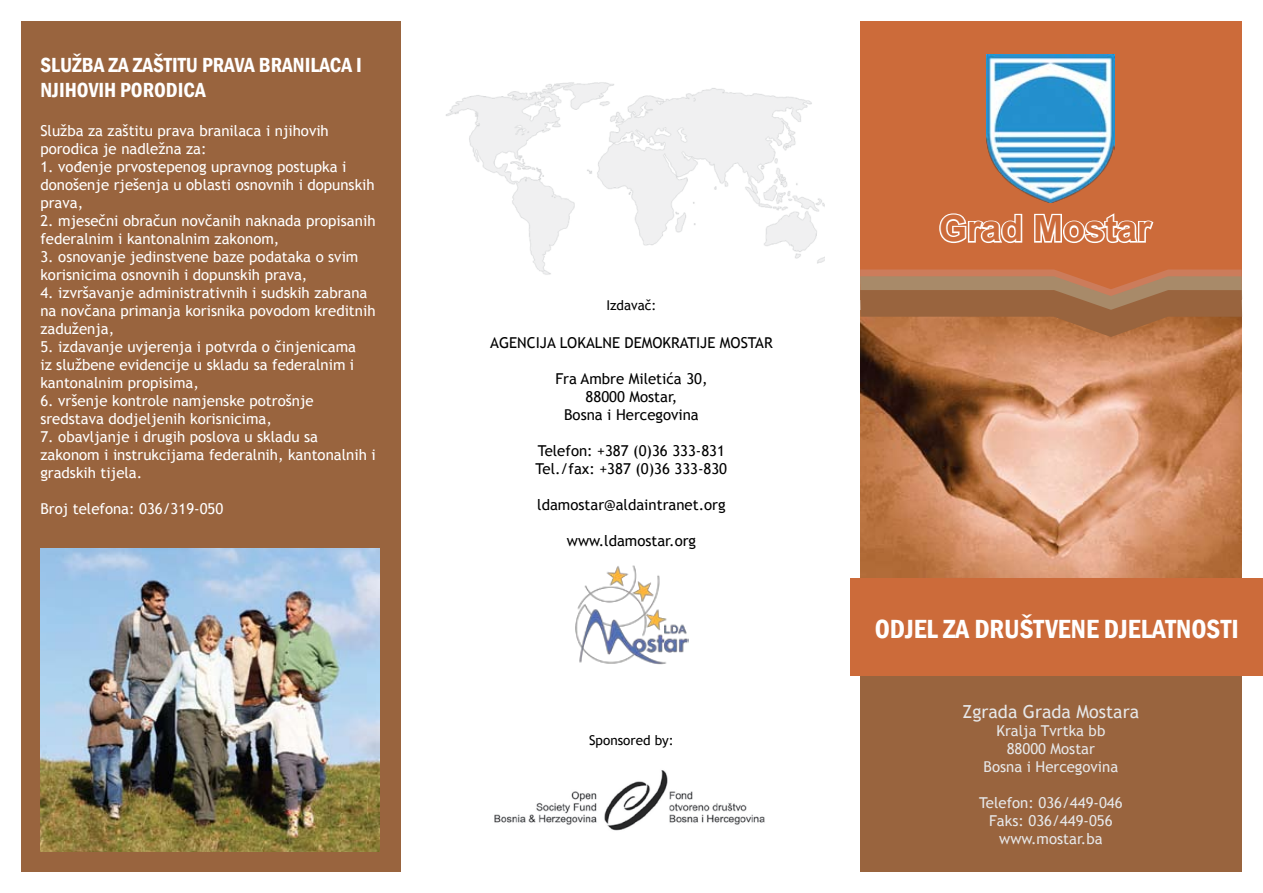
<style>
.page{position:relative;width:1263px;height:893px;background:#fff}
.page>*{position:absolute;margin:0;border:0;box-sizing:border-box;transform-origin:0 0}
.t1{font:700 36px "Arial";color:#cc6b3a}
.t2{font:600 condensed 27px "Franklin Gothic";color:#fff}
.t3{font:600 condensed 21px/25.2px "Franklin Gothic";color:#fff}
.t4{font:18px "Trebuchet MS";color:#e6e7e8}
.t5{font:15px/18px "Trebuchet MS";color:#fff}
.t6{font:15px/18px "Trebuchet MS";color:#000;text-align:center}
.t7{font:15px/18px "Trebuchet MS";color:#e6e7e8;text-align:center}
.t8{font:13.5px "Trebuchet MS";color:#000}
</style>
<div class="page">
<img style="left:860px;top:337px;width:382px;height:241px">
<div style="left:21px;top:21px;width:380px;height:851px;background:#99643e"></div>
<img style="left:40px;top:549px;width:339px;height:302px">
<div style="left:860px;top:21px;width:382px;height:279px;background:#cc6b3a"></div>
<div style="left:860px;top:632px;width:382px;height:240px;background:#99643e"></div>
<svg style="left:860px;top:269px;width:382px;height:68px;background:#ab724a"></svg>
<div style="left:850px;top:578px;width:413px;height:98px;background:#cc6b3a"></div>
<img style="left:494px;top:770px;width:271px;height:61px">
<img style="left:446px;top:82px;width:379px;height:193px">
<img style="left:986px;top:54px;width:128px;height:143px">
<svg style="left:939px;top:213px;width:84px;height:31px"></svg>
<svg style="left:1033px;top:197px;width:121px;height:46px"></svg>
<img style="left:575px;top:565px;width:113px;height:100px">
<h3 class="t3" style="left:40px;top:52px;width:323px">SLUŽBA ZA ZAŠTITU PRAVA BRANILACA I<br>NJIHOVIH PORODICA</h3>
<p class="t5" style="left:40px;top:122px;width:290px">Služba za zaštitu prava branilaca i njihovih porodica je nadležna za:</p>
<p class="t5" style="left:40px;top:158px;width:336px">1. vođenje prvostepenog upravnog postupka i donošenje rješenja u oblasti osnovnih i dopunskih prava,</p>
<p class="t5" style="left:40px;top:212px;width:337px">2. mjesečni obračun novčanih naknada propisanih federalnim i kantonalnim zakonom,</p>
<p class="t5" style="left:40px;top:248px;width:319px">3. osnovanje jedinstvene baze podataka o svim korisnicima osnovnih i dopunskih prava,</p>
<p class="t5" style="left:40px;top:284px;width:337px">4. izvršavanje administrativnih i sudskih zabrana na novčana primanja korisnika povodom kreditnih zaduženja,</p>
<p class="t5" style="left:40px;top:338px;width:317px">5. izdavanje uvjerenja i potvrda o činjenicama iz službene evidencije u skladu sa federalnim i kantonalnim propisima,</p>
<p class="t5" style="left:40px;top:392px;width:275px">6. vršenje kontrole namjenske potrošnje sredstava dodjeljenih korisnicima,</p>
<p class="t5" style="left:40px;top:428px;width:337px">7. obavljanje i drugih poslova u skladu sa zakonom i instrukcijama federalnih, kantonalnih i gradskih tijela.</p>
<p class="t5" style="left:40px;top:500px;width:184px">Broj telefona: 036/319-050</p>
<p class="t8" style="left:606px;top:297px;width:52px">Izdavač:</p>
<p class="t6" style="left:490px;top:333px;width:284px">AGENCIJA LOKALNE DEMOKRATIJE MOSTAR</p>
<p class="t6" style="left:555px;top:369px;width:154px">Fra Ambre Miletića 30,<br>88000 Mostar,<br>Bosna i Hercegovina</p>
<p class="t6" style="left:536px;top:441px;width:193px;text-align:left">Telefon: +387 (0)36 333-831<br>Tel./fax: +387 (0)36 333-830</p>
<p class="t6" style="left:537px;top:495px;width:190px">ldamostar@aldaintranet.org</p>
<p class="t6" style="left:567px;top:531px;width:131px">www.ldamostar.org</p>
<p class="t8" style="left:589px;top:732px;width:86px">Sponsored by:</p>
<h1 class="t1" style="left:939px;top:204px;width:214px">Grad Mostar</h1>
<h2 class="t2" style="left:875px;top:611px;width:366px">ODJEL ZA DRUŠTVENE DJELATNOSTI</h2>
<p class="t4" style="left:962px;top:701px;width:178px">Zgrada Grada Mostara</p>
<p class="t7" style="left:983px;top:722px;width:136px">Kralja Tvrtka bb<br>88000 Mostar<br>Bosna i Hercegovina</p>
<p class="t7" style="left:979px;top:794px;width:145px">Telefon: 036/449-046<br>Faks: 036/449-056 www.mostar.ba</p>
</div>
